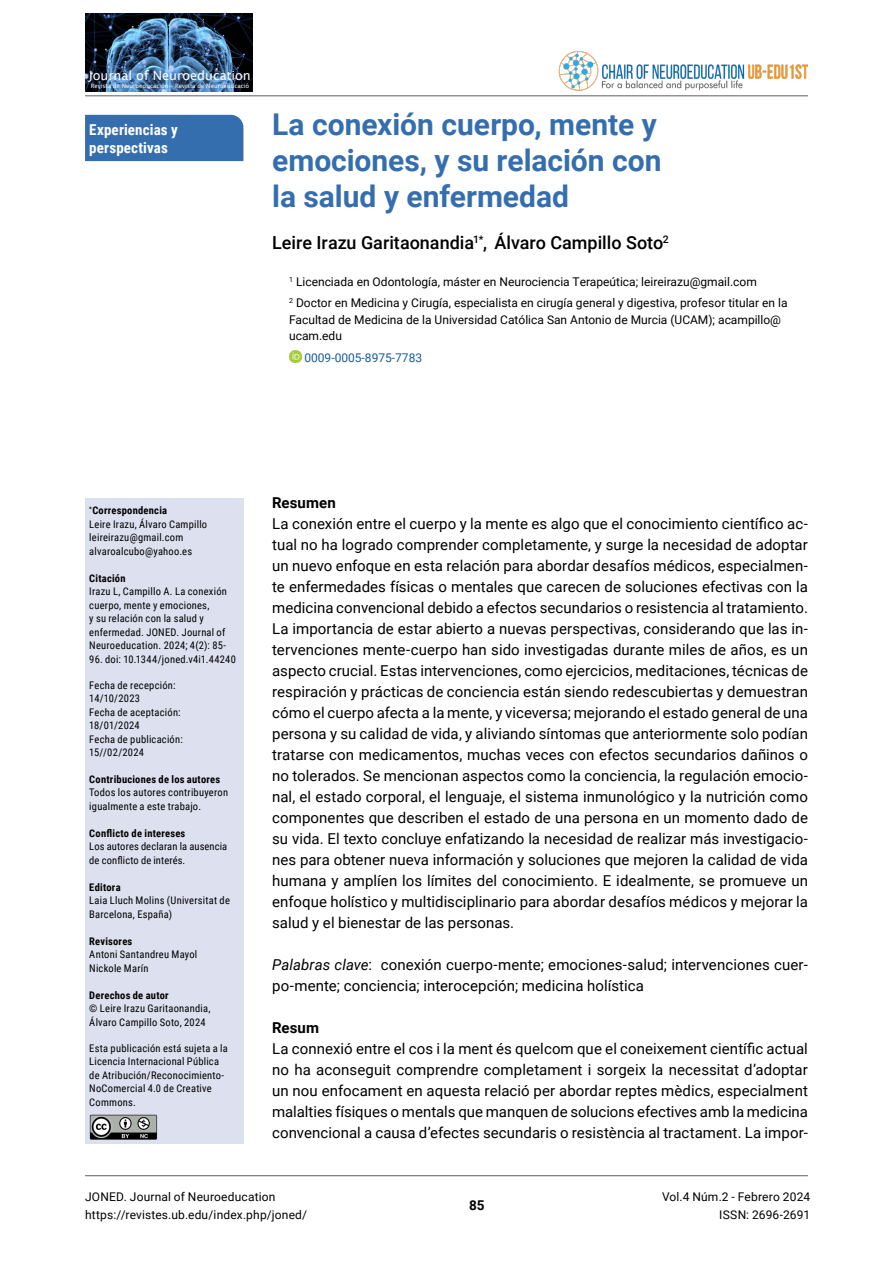
<style>
.page{position:relative;width:893px;height:1263px;background:#fff}
.page>*{position:absolute;margin:0;border:0;box-sizing:border-box;transform-origin:0 0}
.T1{font:700 30px/36px "Roboto";color:#356eaf}
.Autor{font:500 18px "Roboto";color:#000}
.RES{font:15px/21px "Roboto";letter-spacing:.005em;color:#000;text-align:justify}
.RES-CAT{font:15px/21px "Roboto";letter-spacing:.005em;color:#000;text-align:justify}
.Categoria{font:700 15px/18px "Roboto Condensed";letter-spacing:.01em;color:#fff}
.RES-T{font:700 15px "Roboto";letter-spacing:.005em;color:#000}
.t1{font:700 13.5px "Roboto";color:#000}
.t2{font:12.75px "Lucida Sans";color:#fff}
.Autor-datos{font:12px/18px "Roboto";color:#000}
.Autor-ORCID{font:12px "Roboto";color:#165b9a}
.DATOS{font:10.5px/13.5px "Roboto Condensed";letter-spacing:.02em;color:#000}
.DATOS-1{font:700 10.5px "Roboto Condensed";letter-spacing:.02em;color:#000}
.DATOS-2{font:700 10.5px "Roboto Condensed";letter-spacing:.02em;color:#000}
.t3{font:6px "Lucida Sans";color:#fff}
.s1{font-style:italic}
</style>
<div class="page">
<hr style="left:85px;top:1175px;width:723px;height:1px;background:#707172">
<hr style="left:85px;top:95px;width:723px;height:1px;background:#707172">
<svg style="left:289px;top:350px;width:12px;height:12px"></svg>
<img style="left:85px;top:14px;width:167px;height:78px">
<img style="left:558px;top:52px;width:250px;height:39px">
<div style="left:85px;top:499px;width:158px;height:645px;background:#dce0ef"></div>
<img style="left:89px;top:1114px;width:68px;height:25px">
<div style="left:85px;top:115px;width:158px;height:46px;background:#356eaf"></div>
<p class="t2" style="left:89px;top:68px;width:164px">Journal of Neuroeducation</p>
<p class="t3" style="left:91px;top:83px;width:160px">Revista de Neuroeducación – Revista de Neuroeducació</p>
<p class="Categoria" style="left:89px;top:120px;width:90px">Experiencias y perspectivas</p>
<p class="T1" style="left:272px;top:105px;width:391px">La conexión cuerpo, mente y emociones, y su relación con la salud y enfermedad</p>
<p class="Autor" style="left:272px;top:230px;width:398px">Leire Irazu Garitaonandia<sup>1*</sup>, Álvaro Campillo Soto<sup>2</sup></p>
<p class="Autor-datos" style="left:289px;top:273px;width:469px"><sup>1</sup> Licenciada en Odontología, máster en Neurociencia Terapeútica; leireirazu@gmail.com</p>
<p class="Autor-datos" style="left:289px;top:294px;width:500px;line-height:16.5px"><sup>2</sup> Doctor en Medicina y Cirugía, especialista en cirugía general y digestiva, profesor titular en la<br>Facultad de Medicina de la Universidad Católica San Antonio de Murcia (UCAM); acampillo@ ucam.edu</p>
<p class="Autor-ORCID" style="left:304px;top:350px;width:119px">0009-0005-8975-7783</p>
<p class="DATOS-1" style="left:89px;top:503px;width:79px"><sup>*</sup>Correspondencia</p>
<p class="DATOS" style="left:89px;top:517px;width:119px">Leire Irazu, Álvaro Campillo</p>
<p class="DATOS" style="left:89px;top:530px;width:104px">leireirazu@gmail.com alvaroalcubo@yahoo.es</p>
<p class="DATOS-1" style="left:89px;top:570px;width:38px">Citación</p>
<p class="DATOS" style="left:89px;top:584px;width:139px">Irazu L, Campillo A. La conexión cuerpo, mente y emociones,<br>y su relación con la salud y enfermedad. JONED. Journal of<br>Neuroeducation. 2024; 4(2): 85-</p>
<p class="DATOS" style="left:89px;top:652px;width:148px">96. doi: 10.1344/joned.v4i1.44240</p>
<p class="DATOS" style="left:89px;top:678px;width:88px">Fecha de recepción:<br>14/10/2023</p>
<p class="DATOS" style="left:89px;top:705px;width:93px">Fecha de aceptación:<br>18/01/2024</p>
<p class="DATOS" style="left:89px;top:732px;width:95px">Fecha de publicación:<br>15//02/2024</p>
<p class="DATOS-2" style="left:89px;top:771px;width:132px">Contribuciones de los autores</p>
<p class="DATOS" style="left:89px;top:785px;width:140px">Todos los autores contribuyeron igualmente a este trabajo.</p>
<p class="DATOS-1" style="left:89px;top:825px;width:98px">Conflicto de intereses</p>
<p class="DATOS" style="left:89px;top:839px;width:140px">Los autores declaran la ausencia de conflicto de interés.</p>
<p class="DATOS-1" style="left:89px;top:879px;width:33px">Editora</p>
<p class="DATOS" style="left:89px;top:893px;width:142px">Laia Lluch Molins (Universitat de<br>Barcelona, España)</p>
<p class="DATOS-1" style="left:89px;top:933px;width:45px">Revisores</p>
<p class="DATOS" style="left:89px;top:947px;width:110px">Antoni Santandreu Mayol</p>
<p class="DATOS" style="left:89px;top:961px;width:61px">Nickole Marín</p>
<p class="DATOS-1" style="left:89px;top:987px;width:81px">Derechos de autor</p>
<p class="DATOS" style="left:89px;top:1001px;width:123px">© Leire Irazu Garitaonandia,<br>Álvaro Campillo Soto, 2024</p>
<p class="DATOS" style="left:89px;top:1041px;width:140px">Esta publicación está sujeta a la<br>Licencia Internacional Pública de Atribución/Reconocimiento-<br>NoComercial 4.0 de Creative<br>Commons.</p>
<p class="RES-T" style="left:272px;top:492px;width:65px">Resumen</p>
<p class="RES" style="left:272px;top:513px;width:537px">La conexión entre el cuerpo y la mente es algo que el conocimiento científico ac&shy;tual no ha logrado comprender completamente, y surge la necesidad de adoptar un nuevo enfoque en esta relación para abordar desafíos médicos, especialmen&shy;te enfermedades físicas o mentales que carecen de soluciones efectivas con la medicina convencional debido a efectos secundarios o resistencia al tratamiento.</p>
<p class="RES" style="left:272px;top:618px;width:537px">La importancia de estar abierto a nuevas perspectivas, considerando que las in&shy;tervenciones mente-cuerpo han sido investigadas durante miles de años, es un aspecto crucial. Estas intervenciones, como ejercicios, meditaciones, técnicas de respiración y prácticas de conciencia están siendo redescubiertas y demuestran cómo el cuerpo afecta a la mente, y viceversa; mejorando el estado general de una persona y su calidad de vida, y aliviando síntomas que anteriormente solo podían tratarse con medicamentos, muchas veces con efectos secundarios dañinos o no tolerados. Se mencionan aspectos como la conciencia, la regulación emocio&shy;nal, el estado corporal, el lenguaje, el sistema inmunológico y la nutrición como componentes que describen el estado de una persona en un momento dado de su vida. El texto concluye enfatizando la necesidad de realizar más investigacio&shy;nes para obtener nueva información y soluciones que mejoren la calidad de vida humana y amplíen los límites del conocimiento. E idealmente, se promueve un enfoque holístico y multidisciplinario para abordar desafíos médicos y mejorar la salud y el bienestar de las personas.</p>
<p class="RES" style="left:272px;top:954px;width:537px"><span class="s1">Palabras clave</span>: conexión cuerpo-mente; emociones-salud; intervenciones cuer&shy;po-mente; conciencia; interocepción; medicina holística</p>
<p class="RES-T" style="left:272px;top:1017px;width:48px">Resum</p>
<p class="RES-CAT" style="left:272px;top:1038px;width:537px">La connexió entre el cos i la ment és quelcom que el coneixement científic actual no ha aconseguit comprendre completament i sorgeix la necessitat d’adoptar un nou enfocament en aquesta relació per abordar reptes mèdics, especialment malalties físiques o mentals que manquen de solucions efectives amb la medicina convencional a causa d’efectes secundaris o resistència al tractament. La impor-</p>
<p class="Autor-datos" style="left:85px;top:1187px;width:224px">JONED. Journal of Neuroeducation https://revistes.ub.edu/index.php/joned/</p>
<p class="Autor-datos" style="left:662px;top:1187px;width:150px;text-align:right">Vol.4 Núm.2 - Febrero 2024<br>ISSN: 2696-2691</p>
<p class="t1" style="left:469px;top:1196px;width:17px">85</p>
</div>
